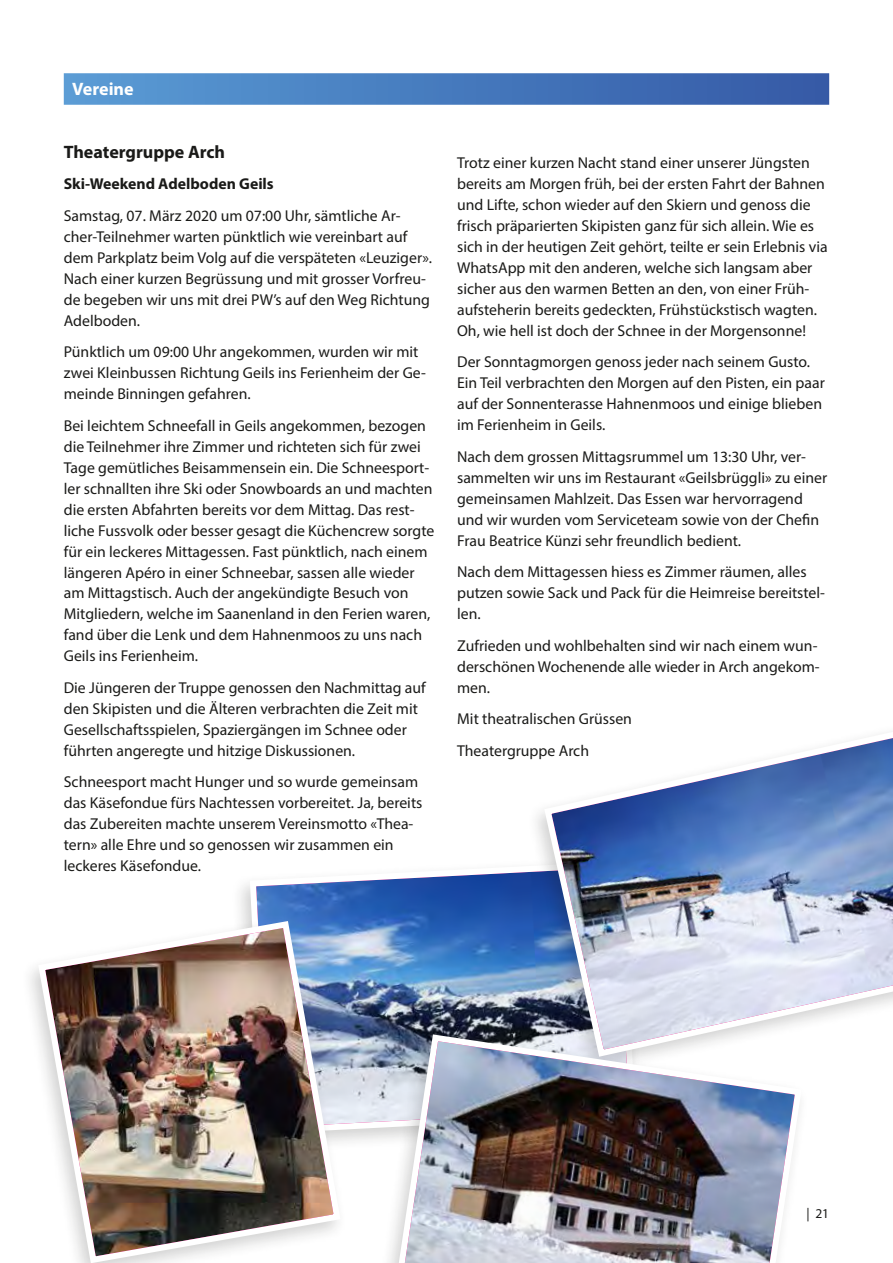
<style>
.page{position:relative;width:893px;height:1263px;background:#fff}
.page>*{position:absolute;margin:0;border:0;box-sizing:border-box;transform-origin:0 0}
.t1{font:700 18px "Myriad Pro";color:#1a1a18}
.t2{font:700 18px "Myriad Pro";color:#fff}
.t3{font:15.75px/21px "Myriad Pro";color:#1a1a18}
.t4{font:700 15.75px "Myriad Pro";color:#1a1a18}
.t5{font:13.5px "Myriad Pro";color:#1a1a18}
</style>
<div class="page">
<div style="left:64px;top:73px;width:765px;height:32px;background:linear-gradient(to right,#5a9cd5,#3459a6)"></div>
<div style="left:231px;top:854px;width:413px;height:300px;background:#1a1a18;opacity:.2"></div>
<img style="left:247px;top:858px;width:279px;height:279px">
<div style="left:20px;top:914px;width:328px;height:349px;background:#1a1a18;opacity:.2"></div>
<img style="left:35px;top:917px;width:309px;height:346px">
<div style="left:526px;top:722px;width:367px;height:354px;background:#1a1a18;opacity:.2"></div>
<img style="left:541px;top:725px;width:352px;height:335px">
<div style="left:377px;top:1028px;width:432px;height:235px;background:#1a1a18;opacity:.2"></div>
<img style="left:392px;top:1031px;width:413px;height:232px">
<p class="t2" style="left:72px;top:77px;width:63px">Vereine</p>
<p class="t1" style="left:64px;top:140px;width:163px">Theatergruppe Arch</p>
<p class="t4" style="left:64px;top:173px;width:212px">Ski-Weekend Adelboden Geils</p>
<p class="t3" style="left:64px;top:204px;width:370px">Samstag, 07. März 2020 um 07:00 Uhr, sämtliche Ar&shy;cher-Teilnehmer warten pünktlich wie vereinbart auf dem Parkplatz beim Volg auf die verspäteten «Leuziger».<br>Nach einer kurzen Begrüssung und mit grosser Vorfreu&shy;de begeben wir uns mit drei PW’s auf den Weg Richtung Adelboden.</p>
<p class="t3" style="left:64px;top:341px;width:364px">Pünktlich um 09:00 Uhr angekommen, wurden wir mit zwei Kleinbussen Richtung Geils ins Ferienheim der Ge&shy;meinde Binningen gefahren.</p>
<p class="t3" style="left:64px;top:414px;width:372px">Bei leichtem Schneefall in Geils angekommen, bezogen die Teilnehmer ihre Zimmer und richteten sich für zwei Tage gemütliches Beisammensein ein. Die Schneesport&shy;ler schnallten ihre Ski oder Snowboards an und machten die ersten Abfahrten bereits vor dem Mittag. Das rest&shy;liche Fussvolk oder besser gesagt die Küchencrew sorgte für ein leckeres Mittagessen. Fast pünktlich, nach einem längeren Apéro in einer Schneebar, sassen alle wieder am Mittagstisch. Auch der angekündigte Besuch von Mitgliedern, welche im Saanenland in den Ferien waren, fand über die Lenk und dem Hahnenmoos zu uns nach Geils ins Ferienheim.</p>
<p class="t3" style="left:64px;top:677px;width:364px">Die Jüngeren der Truppe genossen den Nachmittag auf den Skipisten und die Älteren verbrachten die Zeit mit Gesellschaftsspielen, Spaziergängen im Schnee oder führten angeregte und hitzige Diskussionen.</p>
<p class="t3" style="left:64px;top:771px;width:360px">Schneesport macht Hunger und so wurde gemeinsam das Käsefondue fürs Nachtessen vorbereitet. Ja, bereits das Zubereiten machte unserem Vereinsmotto «Thea&shy;tern» alle Ehre und so genossen wir zusammen ein leckeres Käsefondue.</p>
<p class="t3" style="left:457px;top:152px;width:372px">Trotz einer kurzen Nacht stand einer unserer Jüngsten bereits am Morgen früh, bei der ersten Fahrt der Bahnen und Lifte, schon wieder auf den Skiern und genoss die frisch präparierten Skipisten ganz für sich allein. Wie es sich in der heutigen Zeit gehört, teilte er sein Erlebnis via WhatsApp mit den anderen, welche sich langsam aber sicher aus den warmen Betten an den, von einer Früh&shy;aufsteherin bereits gedeckten, Frühstückstisch wagten.<br>Oh, wie hell ist doch der Schnee in der Morgensonne!</p>
<p class="t3" style="left:457px;top:351px;width:369px">Der Sonntagmorgen genoss jeder nach seinem Gusto.<br>Ein Teil verbrachten den Morgen auf den Pisten, ein paar auf der Sonnenterasse Hahnenmoos und einige blieben im Ferienheim in Geils.</p>
<p class="t3" style="left:457px;top:446px;width:371px">Nach dem grossen Mittagsrummel um 13:30 Uhr, ver&shy;sammelten wir uns im Restaurant «Geilsbrüggli» zu einer gemeinsamen Mahlzeit. Das Essen war hervorragend und wir wurden vom Serviceteam sowie von der Chefin Frau Beatrice Künzi sehr freundlich bedient.</p>
<p class="t3" style="left:457px;top:561px;width:369px">Nach dem Mittagessen hiess es Zimmer räumen, alles putzen sowie Sack und Pack für die Heimreise bereitstel&shy;len.</p>
<p class="t3" style="left:457px;top:635px;width:364px">Zufrieden und wohlbehalten sind wir nach einem wun&shy;derschönen Wochenende alle wieder in Arch angekom&shy;men.</p>
<p class="t3" style="left:457px;top:703px;width:176px;line-height:31.5px">Mit theatralischen Grüssen<br>Theatergruppe Arch</p>
<p class="t5" style="left:806px;top:1205px;width:24px">| 21</p>
</div>
